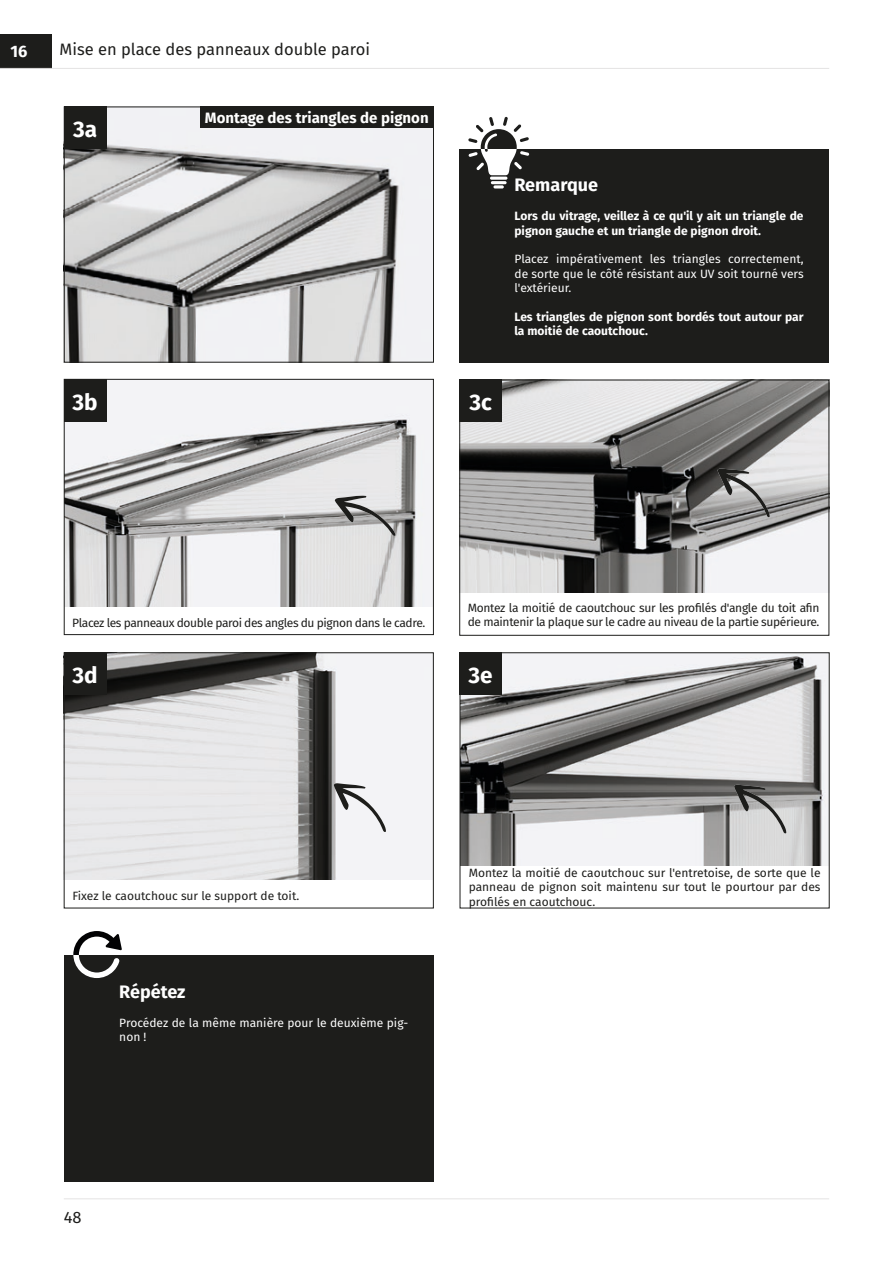
<style>
.page{position:relative;width:893px;height:1263px;background:#fff}
.page>*{position:absolute;margin:0;border:0;box-sizing:border-box;transform-origin:0 0}
.t1{font:700 22.5px "Fira Sans";color:#fff}
.t2{font:700 18px "Fira Sans";color:#fff}
.t3{font:16.5px "Fira Sans";color:#1d1d1b}
.t4{font:700 16.5px "Fira Sans";color:#fff}
.t5{font:700 15px "Fira Sans";color:#fff}
.t6{font:12px/14.4px "Fira Sans";letter-spacing:-.025em;color:#1d1d1b}
.t7{font:700 12px/14.4px "Fira Sans";color:#fff}
.t8{font:12px/14.4px "Fira Sans";color:#fff}
.t9{font:12px "Fira Sans";color:#1d1d1b}
</style>
<div class="page">
<hr style="left:64px;top:1198px;width:765px;height:1px;background:#e4e3e3">
<img style="left:66px;top:109px;width:366px;height:252px">
<img style="left:461px;top:380px;width:369px;height:213px">
<img style="left:462px;top:654px;width:366px;height:212px">
<img style="left:66px;top:381px;width:366px;height:226px">
<img style="left:66px;top:654px;width:366px;height:226px">
<svg style="left:335px;top:496px;width:61px;height:40px"></svg>
<svg style="left:717px;top:468px;width:53px;height:50px"></svg>
<svg style="left:334px;top:783px;width:52px;height:49px"></svg>
<svg style="left:734px;top:785px;width:52px;height:49px"></svg>
<div style="left:0;top:34px;width:51px;height:34px;background:#1d1d1b"></div>
<div style="left:64px;top:956px;width:370px;height:226px;background:#1d1d1b"></div>
<div style="left:200px;top:107px;width:234px;height:21px;background:#1d1d1b"></div>
<hr style="left:0;top:68px;width:829px;height:1px;background:#e4e3e3">
<div style="left:459px;top:149px;width:370px;height:214px;background:#1d1d1b"></div>
<hr style="left:490px;top:177px;width:17px;height:3px;background:#fff;border-radius:2px">
<hr style="left:491px;top:181px;width:16px;height:3px;background:#fff;border-radius:2px">
<svg style="left:493px;top:185px;width:11px;height:3px"></svg>
<svg style="left:468px;top:117px;width:61px;height:58px"></svg>
<svg style="left:73px;top:931px;width:49px;height:47px"></svg>
<div style="left:64px;top:107px;width:370px;height:256px;border:1px solid #1d1d1b"></div>
<div style="left:64px;top:379px;width:370px;height:256px;border:1px solid #1d1d1b"></div>
<div style="left:459px;top:380px;width:370px;height:256px;border:1px solid #1d1d1b"></div>
<div style="left:64px;top:652px;width:370px;height:256px;border:1px solid #1d1d1b"></div>
<div style="left:460px;top:652px;width:370px;height:256px;border:1px solid #1d1d1b"></div>
<div style="left:64px;top:107px;width:42px;height:42px;background:#1d1d1b"></div>
<div style="left:64px;top:380px;width:42px;height:42px;background:#1d1d1b"></div>
<div style="left:459px;top:380px;width:43px;height:42px;background:#1d1d1b"></div>
<div style="left:64px;top:653px;width:42px;height:42px;background:#1d1d1b"></div>
<div style="left:459px;top:653px;width:43px;height:42px;background:#1d1d1b"></div>
<h3 class="t4" style="left:11px;top:37px;width:18px">16</h3>
<h3 class="t3" style="left:60px;top:37px;width:312px">Mise en place des panneaux double paroi</h3>
<h1 class="t1" style="left:73px;top:110px;width:26px">3a</h1>
<p class="t5" style="left:205px;top:105px;width:225px">Montage des triangles de pignon</p>
<h1 class="t1" style="left:72px;top:383px;width:27px">3b</h1>
<h1 class="t1" style="left:469px;top:383px;width:24px">3c</h1>
<h2 class="t2" style="left:514px;top:170px;width:85px">Remarque</h2>
<p class="t7" style="left:514px;top:208px;width:291px">Lors du vitrage, veillez à ce qu'il y ait un triangle de pignon gauche et un triangle de pignon droit.</p>
<p class="t8" style="left:514px;top:252px;width:291px;text-align:justify">Placez impérativement les triangles correctement, de sorte que le côté résistant aux UV soit tourné vers l'extérieur.</p>
<p class="t7" style="left:514px;top:309px;width:291px">Les triangles de pignon sont bordés tout autour par la moitié de caoutchouc.</p>
<p class="t6" style="left:72px;top:615px;width:353px">Placez les panneaux double paroi des angles du pignon dans le cadre.</p>
<p class="t6" style="left:468px;top:600px;width:353px">Montez la moitié de caoutchouc sur les profilés d'angle du toit afin de maintenir la plaque sur le cadre au niveau de la partie supérieure.</p>
<h1 class="t1" style="left:72px;top:656px;width:27px">3d</h1>
<h1 class="t1" style="left:468px;top:656px;width:26px">3e</h1>
<p class="t9" style="left:72px;top:886px;width:227px">Fixez le caoutchouc sur le support de toit.</p>
<h2 class="t2" style="left:119px;top:977px;width:68px">Répétez</h2>
<p class="t8" style="left:119px;top:1015px;width:290px">Procédez de la même manière pour le deuxième pig&shy;non !</p>
<p class="t6" style="left:469px;top:865px;width:353px;text-align:justify">Montez la moitié de caoutchouc sur l'entretoise, de sorte que le panneau de pignon soit maintenu sur tout le pourtour par des profilés en caoutchouc.</p>
<h3 class="t3" style="left:64px;top:1205px;width:19px">48</h3>
</div>
